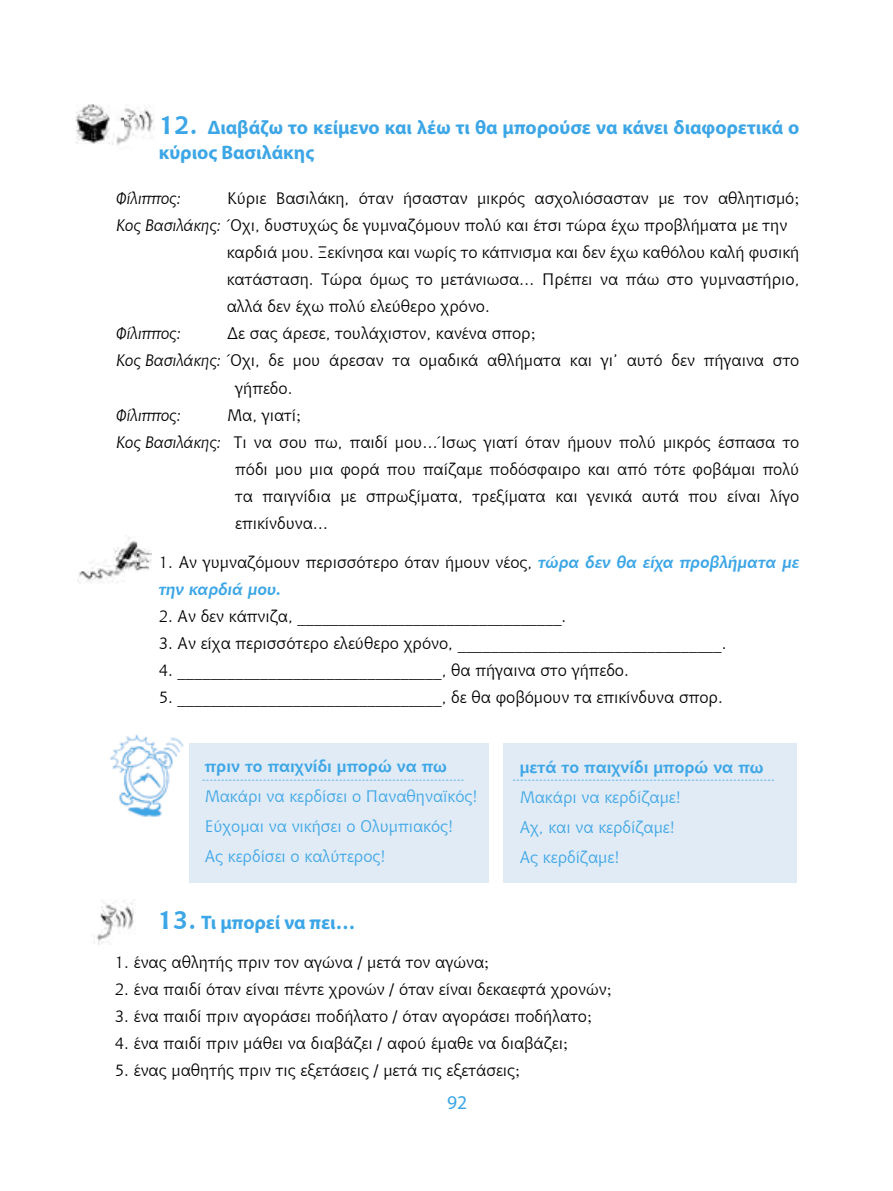
<style>
.page{position:relative;width:893px;height:1191px;background:#fff}
.page>*{position:absolute;margin:0;border:0;box-sizing:border-box;transform-origin:0 0}
.t1{font:700 19.5px/25.5px "Myriad Pro";color:#3ca6e6}
.t2{font:19.5px "Myriad Pro";color:#3ca6e6}
.t3{font:16.5px/27px "Chianti BT";color:#000}
.t4{font:16.5px/30px "Chianti BT";color:#3ca6e6}
.t5{font:700 16.5px "Chianti BT";color:#3ca6e6}
.t6{font:italic 16.5px "Chianti BT";color:#000}
.s1{font-family:"Chianti BT";font-size:25.5px}
.s2{font-family:"Baskerville BT"}
.s3{font-style:italic}
.s4{font-weight:700;font-style:italic;color:#3ca6e6}
</style>
<div class="page">
<img style="left:112px;top:106px;width:42px;height:40px">
<img style="left:75px;top:104px;width:35px;height:40px">
<img style="left:112px;top:106px;width:11px;height:38px">
<img style="left:94px;top:899px;width:41px;height:46px">
<img style="left:110px;top:734px;width:74px;height:83px">
<div style="left:189px;top:743px;width:607px;height:139px;background:#e0ebf6"></div>
<div style="left:489px;top:738px;width:13px;height:149px;background:#fff"></div>
<svg style="left:202px;top:779px;width:261px;height:1px"></svg>
<svg style="left:513px;top:779px;width:261px;height:1px"></svg>
<img style="left:78px;top:537px;width:73px;height:46px">
<p class="t1" style="left:159px;top:115px;width:642px"><span class="s1">12.</span> ∆ιαβάζω το κείμενο και λέω τι θα μπορούσε να κάνει διαφορετικά ο κύριος Βασιλάκης</p>
<p class="t6" style="left:116px;top:187px;width:66px">Φίλιππος:</p>
<p class="t3" style="left:227px;top:184px;width:574px">Κύριε Βασιλάκη, όταν ήσασταν μικρός ασχολιόσασταν με τον αθλητισμό<span class="s2">;</span></p>
<p class="t3" style="left:116px;top:211px;width:673px"><span class="s3">Κος Βασιλάκης:</span> Όχι, δυστυχώς δε γυμναζόμουν πολύ και έτσι τώρα έχω προβλήματα με την</p>
<p class="t3" style="left:227px;top:238px;width:574px">καρδιά μου. Ξεκίνησα και νωρίς το κάπνισμα και δεν έχω καθόλου καλή φυσική</p>
<p class="t3" style="left:227px;top:265px;width:574px">κατάσταση. Τώρα όμως το μετάνιωσα… Πρέπει να πάω στο γυμναστήριο,</p>
<p class="t3" style="left:227px;top:292px;width:265px">αλλά δεν έχω πολύ ελεύθερο χρόνο.</p>
<p class="t6" style="left:116px;top:322px;width:66px">Φίλιππος:</p>
<p class="t3" style="left:227px;top:319px;width:310px">Δε σας άρεσε, τουλάχιστον, κανένα σπορ<span class="s2">;</span></p>
<p class="t3" style="left:116px;top:346px;width:685px"><span class="s3">Κος Βασιλάκης:</span> Όχι, δε μου άρεσαν τα ομαδικά αθλήματα και γι’ αυτό δεν πήγαινα στο</p>
<p class="t3" style="left:235px;top:373px;width:59px">γήπεδο.</p>
<p class="t6" style="left:116px;top:403px;width:66px">Φίλιππος:</p>
<p class="t3" style="left:227px;top:400px;width:75px">Μα, γιατί<span class="s2">;</span></p>
<p class="t3" style="left:116px;top:427px;width:685px"><span class="s3">Κος Βασιλάκης:</span> Τι να σου πω, παιδί μου…Ίσως γιατί όταν ήμουν πολύ μικρός έσπασα το</p>
<p class="t3" style="left:235px;top:454px;width:566px">πόδι μου μια φορά που παίζαμε ποδόσφαιρο και από τότε φοβάμαι πολύ</p>
<p class="t3" style="left:235px;top:481px;width:566px">τα παιγνίδια με σπρωξίματα, τρεξίματα και γενικά αυτά που είναι λίγο</p>
<p class="t3" style="left:235px;top:508px;width:94px">επικίνδυνα…</p>
<p class="t3" style="left:159px;top:547px;width:642px">1. Αν γυμναζόμουν περισσότερο όταν ήμουν νέος, <span class="s4">τώρα δεν θα είχα προβλήματα με την καρδιά μου.</span></p>
<p class="t3" style="left:159px;top:601px;width:409px">2. Αν δεν κάπνιζα, ________________________________.</p>
<p class="t3" style="left:159px;top:628px;width:569px">3. Αν είχα περισσότερο ελεύθερο χρόνο, ________________________________.</p>
<p class="t3" style="left:159px;top:655px;width:472px">4. ________________________________, θα πήγαινα στο γήπεδο.</p>
<p class="t3" style="left:159px;top:682px;width:566px">5. ________________________________, δε θα φοβόμουν τα επικίνδυνα σπορ.</p>
<p class="t5" style="left:205px;top:754px;width:244px">πριν το παιχνίδι μπορώ να πω</p>
<p class="t4" style="left:205px;top:781px;width:274px">Μακάρι να κερδίσει ο Παναθηναϊκός!<br>Εύχομαι να νικήσει ο Ολυμπιακός!<br>Ας κερδίσει ο καλύτερος!</p>
<p class="t5" style="left:520px;top:756px;width:245px">μετά το παιχνίδι μπορώ να πω</p>
<p class="t4" style="left:520px;top:782px;width:162px">Μακάρι να κερδίζαμε!<br>Αχ, και να κερδίζαμε!<br>Ας κερδίζαμε!</p>
<p class="t1" style="left:157px;top:909px;width:199px"><span class="s1">13.</span> Τι μπορεί να πει…</p>
<p class="t3" style="left:115px;top:947px;width:376px">1. ένας αθλητής πριν τον αγώνα / μετά τον αγώνα<span class="s2">;</span></p>
<p class="t3" style="left:115px;top:974px;width:498px">2. ένα παιδί όταν είναι πέντε χρονών / όταν είναι δεκαεφτά χρονών<span class="s2">;</span></p>
<p class="t3" style="left:115px;top:1001px;width:479px">3. ένα παιδί πριν αγοράσει ποδήλατο / όταν αγοράσει ποδήλατο<span class="s2">;</span></p>
<p class="t3" style="left:115px;top:1028px;width:455px">4. ένα παιδί πριν μάθει να διαβάζει / αφού έμαθε να διαβάζει<span class="s2">;</span></p>
<p class="t3" style="left:115px;top:1055px;width:407px">5. ένας μαθητής πριν τις εξετάσεις / μετά τις εξετάσεις<span class="s2">;</span></p>
<p class="t2" style="left:447px;top:1091px;width:22px">92</p>
</div>
